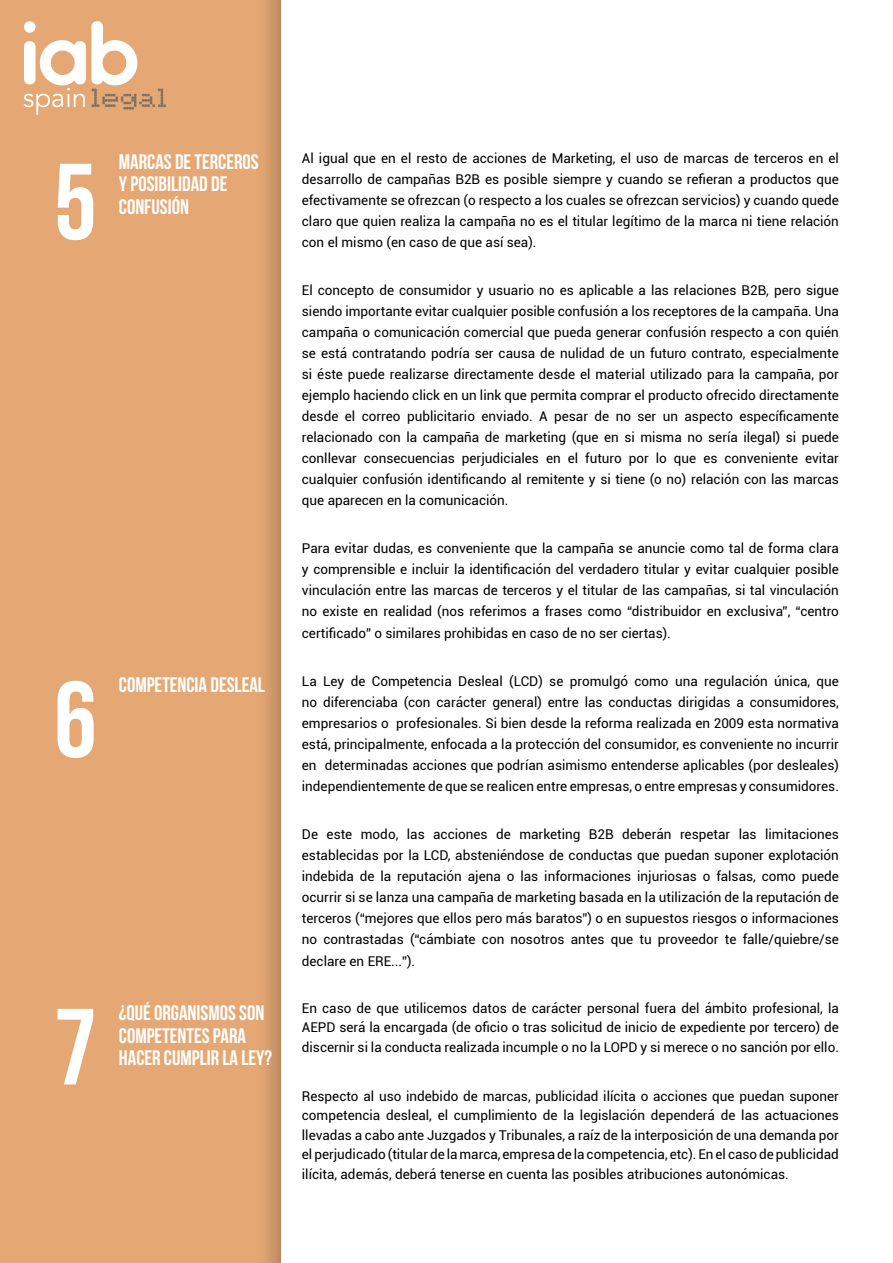
<style>
.page{position:relative;width:893px;height:1263px;background:#fff}
.page>*{position:absolute;margin:0;border:0;box-sizing:border-box;transform-origin:0 0}
.t1{font:108px "Bebas Neue";color:#fff}
.t2{font:21px/22.5px "Bebas Neue";color:#fff}
.t3{font:13.5px/21px "Roboto";color:#000;text-align:justify}
</style>
<div class="page">
<div style="left:0;top:0;width:295px;height:1263px;background:#000;opacity:.39"></div>
<svg style="left:24px;top:21px;width:142px;height:94px"></svg>
<h1 class="t1" style="left:54px;top:143px;width:44px">5</h1>
<h2 class="t2" style="left:119px;top:150px;width:141px">MARCAS DE TERCEROS<br>Y POSIBILIDAD DE<br>CONFUSIÓN</h2>
<h1 class="t1" style="left:54px;top:661px;width:44px">6</h1>
<h2 class="t2" style="left:119px;top:673px;width:148px">COMPETENCIA DESLEAL</h2>
<h1 class="t1" style="left:54px;top:988px;width:44px">7</h1>
<h2 class="t2" style="left:119px;top:1001px;width:155px">¿QUÉ ORGANISMOS SON<br>COMPETENTES PARA<br>HACER CUMPLIR LA LEY?</h2>
<p class="t3" style="left:302px;top:147px;width:539px">Al igual que en el resto de acciones de Marketing, el uso de marcas de terceros en el desarrollo de campañas B2B es posible siempre y cuando se refieran a productos que efectivamente se ofrezcan (o respecto a los cuales se ofrezcan servicios) y cuando quede claro que quien realiza la campaña no es el titular legítimo de la marca ni tiene relación con el mismo (en caso de que así sea).</p>
<p class="t3" style="left:302px;top:279px;width:539px">El concepto de consumidor y usuario no es aplicable a las relaciones B2B, pero sigue siendo importante evitar cualquier posible confusión a los receptores de la campaña. Una campaña o comunicación comercial que pueda generar confusión respecto a con quién se está contratando podría ser causa de nulidad de un futuro contrato, especialmente si éste puede realizarse directamente desde el material utilizado para la campaña, por ejemplo haciendo click en un link que permita comprar el producto ofrecido directamente desde el correo publicitario enviado. A pesar de no ser un aspecto específicamente relacionado con la campaña de marketing (que en si misma no sería ilegal) si puede conllevar consecuencias perjudiciales en el futuro por lo que es conveniente evitar cualquier confusión identificando al remitente y si tiene (o no) relación con las marcas que aparecen en la comunicación.</p>
<p class="t3" style="left:302px;top:537px;width:539px">Para evitar dudas, es conveniente que la campaña se anuncie como tal de forma clara y comprensible e incluir la identificación del verdadero titular y evitar cualquier posible vinculación entre las marcas de terceros y el titular de las campañas, si tal vinculación no existe en realidad (nos referimos a frases como “distribuidor en exclusiva”, “centro</p>
<p class="t3" style="left:302px;top:622px;width:370px">certificado” o similares prohibidas en caso de no ser ciertas).</p>
<p class="t3" style="left:302px;top:670px;width:539px">La Ley de Competencia Desleal (LCD) se promulgó como una regulación única, que no diferenciaba (con carácter general) entre las conductas dirigidas a consumidores, empresarios o profesionales. Si bien desde la reforma realizada en 2009 esta normativa está, principalmente, enfocada a la protección del consumidor, es conveniente no incurrir en determinadas acciones que podrían asimismo entenderse aplicables (por desleales) independientemente de que se realicen entre empresas, o entre empresas y consumidores.</p>
<p class="t3" style="left:302px;top:823px;width:539px">De este modo, las acciones de marketing B2B deberán respetar las limitaciones establecidas por la LCD, absteniéndose de conductas que puedan suponer explotación indebida de la reputación ajena o las informaciones injuriosas o falsas, como puede ocurrir si se lanza una campaña de marketing basada en la utilización de la reputación de terceros (“mejores que ellos pero más baratos”) o en supuestos riesgos o informaciones no contrastadas (“cámbiate con nosotros antes que tu proveedor te falle/quiebre/se</p>
<p class="t3" style="left:302px;top:951px;width:115px">declare en ERE...”).</p>
<p class="t3" style="left:302px;top:998px;width:539px;line-height:19.5px">En caso de que utilicemos datos de carácter personal fuera del ámbito profesional, la AEPD será la encargada (de oficio o tras solicitud de inicio de expediente por tercero) de discernir si la conducta realizada incumple o no la LOPD y si merece o no sanción por ello.</p>
<p class="t3" style="left:302px;top:1086px;width:539px;line-height:19.5px">Respecto al uso indebido de marcas, publicidad ilícita o acciones que puedan suponer competencia desleal, el cumplimiento de la legislación dependerá de las actuaciones llevadas a cabo ante Juzgados y Tribunales, a raíz de la interposición de una demanda por el perjudicado (titular de la marca, empresa de la competencia, etc). En el caso de publicidad ilícita, además, deberá tenerse en cuenta las posibles atribuciones autonómicas.</p>
</div>
